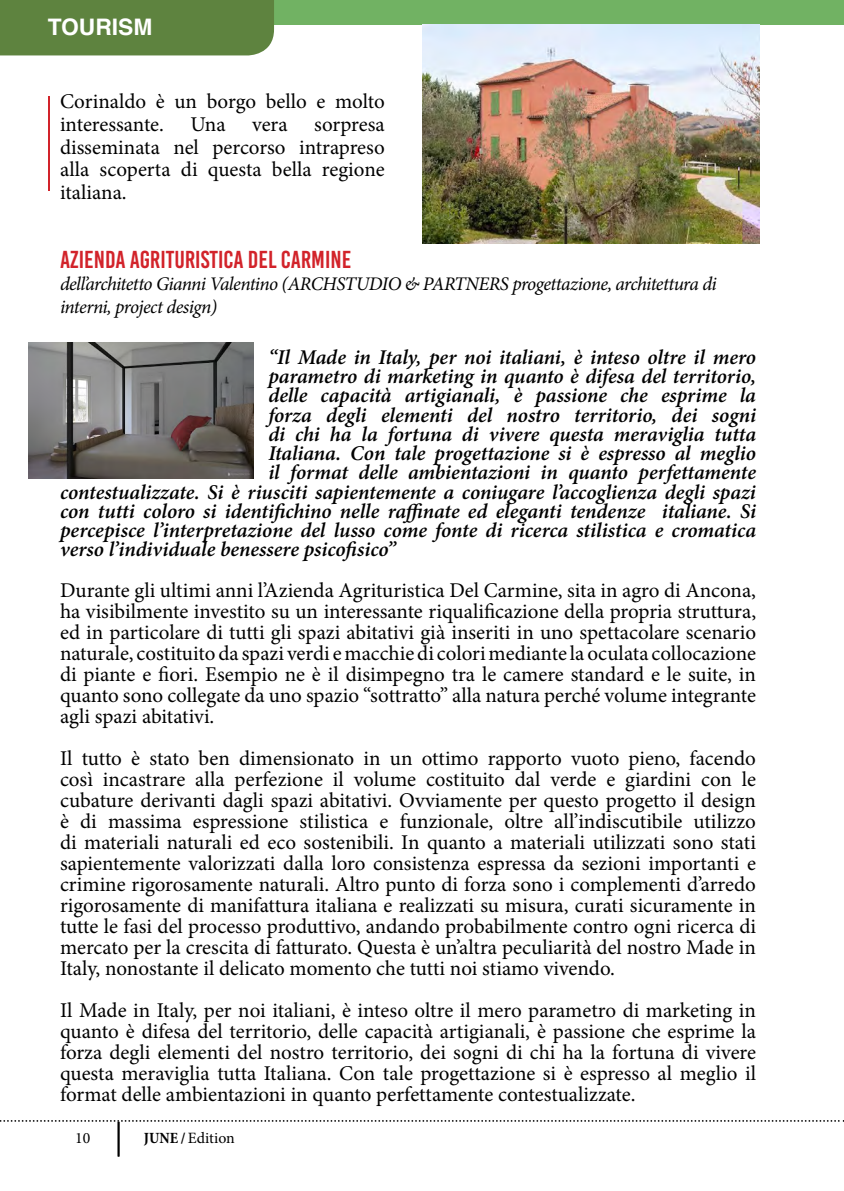
<style>
.page{position:relative;width:844px;height:1191px;background:#fff}
.page>*{position:absolute;margin:0;border:0;box-sizing:border-box;transform-origin:0 0}
.t1{font:24.5px "Bebas Kai";color:#d2232a}
.t2{font:700 22.75px "Helvetica";color:#fff}
.t3{font:21px/21px "Minion Pro";letter-spacing:-.005em;color:#000;text-align:justify}
.t4{font:italic 600 21px "Minion Pro";letter-spacing:-.005em;color:#000}
.t5{font:italic 19.25px/22.8px "Minion Pro";letter-spacing:-.035em;color:#000}
.t6{font:15.75px "Minion Pro";color:#000}
.s1{font-weight:700;font-stretch:condensed}
</style>
<div class="page">
<svg style="left:0;top:1120px;width:844px;height:1px"></svg>
<hr style="left:118px;top:1121px;width:1px;height:35px;background:#000">
<div style="left:239px;top:0;width:604px;height:25px;background:#71b263"></div>
<div style="left:0;top:0;width:274px;height:55px;background:#5e833f"></div>
<img style="left:422px;top:25px;width:337px;height:218px">
<img style="left:28px;top:342px;width:225px;height:136px">
<hr style="left:48px;top:96px;width:1px;height:94px;background:#d2232a">
<p class="t2" style="left:48px;top:8px;width:106px">TOURISM</p>
<p class="t3" style="left:60px;top:90px;width:326px;line-height:22.8px">Corinaldo è un borgo bello e molto interessante.</p>
<p class="t3" style="left:190px;top:114px;width:37px">Una</p>
<p class="t3" style="left:252px;top:114px;width:37px">vera</p>
<p class="t3" style="left:60px;top:113px;width:326px;line-height:22.8px;text-indent:254px">sorpresa disseminata nel percorso intrapreso alla scoperta di questa bella regione italiana.</p>
<p class="t1" style="left:60px;top:246px;width:293px">AZIENDA AGRITURISTICA DEL CARMINE</p>
<p class="t5" style="left:60px;top:273px;width:658px">dell’architetto Gianni Valentino (ARCHSTUDIO &amp; PARTNERS progettazione, architettura di interni, project design)</p>
<p class="t4" style="left:268px;top:342px;width:489px">“Il Made in Italy, per noi italiani, è inteso oltre il mero</p>
<p class="t4" style="left:268px;top:362px;width:489px">parametro di marketing in quanto è difesa del territorio,</p>
<p class="t4" style="left:268px;top:381px;width:489px">delle capacità artigianali, è passione che esprime la</p>
<p class="t4" style="left:268px;top:400px;width:489px">forza degli elementi del nostro territorio, dei sogni</p>
<p class="t4" style="left:268px;top:419px;width:489px">di chi ha la fortuna di vivere questa meraviglia tutta</p>
<p class="t4" style="left:268px;top:439px;width:489px">Italiana. Con tale progettazione si è espresso al meglio</p>
<p class="t4" style="left:268px;top:458px;width:489px">il format delle ambientazioni in quanto perfettamente</p>
<p class="t4" style="left:60px;top:477px;width:697px">contestualizzate. Si è riusciti sapientemente a coniugare l’accoglienza degli spazi</p>
<p class="t4" style="left:60px;top:496px;width:697px">con tutti coloro si identifichino nelle raffinate ed eleganti tendenze italiane. Si</p>
<p class="t4" style="left:60px;top:516px;width:697px">percepisce l’interpretazione del lusso come fonte di ricerca stilistica e cromatica</p>
<p class="t4" style="left:60px;top:535px;width:337px">verso l’individuale benessere psicofisico”</p>
<p class="t3" style="left:60px;top:579px;width:697px">Durante gli ultimi anni l’Azienda Agrituristica Del Carmine, sita in agro di Ancona, ha visibilmente investito su un interessante riqualificazione della propria struttura, ed in particolare di tutti gli spazi abitativi già inseriti in uno spettacolare scenario naturale, costituito da spazi verdi e macchie di colori mediante la oculata collocazione di piante e fiori. Esempio ne è il disimpegno tra le camere standard e le suite, in quanto sono collegate da uno spazio “sottratto” alla natura perché volume integrante agli spazi abitativi.</p>
<p class="t3" style="left:60px;top:747px;width:697px">Il tutto è stato ben dimensionato in un ottimo rapporto vuoto pieno, facendo così incastrare alla perfezione il volume costituito dal verde e giardini con le cubature derivanti dagli spazi abitativi. Ovviamente per questo progetto il design è di massima espressione stilistica e funzionale, oltre all’indiscutibile utilizzo di materiali naturali ed eco sostenibili. In quanto a materiali utilizzati sono stati sapientemente valorizzati dalla loro consistenza espressa da sezioni importanti e crimine rigorosamente naturali. Altro punto di forza sono i complementi d’arredo rigorosamente di manifattura italiana e realizzati su misura, curati sicuramente in tutte le fasi del processo produttivo, andando probabilmente contro ogni ricerca di mercato per la crescita di fatturato. Questa è un’altra peculiarità del nostro Made in Italy, nonostante il delicato momento che tutti noi stiamo vivendo.</p>
<p class="t3" style="left:60px;top:999px;width:697px">Il Made in Italy, per noi italiani, è inteso oltre il mero parametro di marketing in quanto è difesa del territorio, delle capacità artigianali, è passione che esprime la forza degli elementi del nostro territorio, dei sogni di chi ha la fortuna di vivere questa meraviglia tutta Italiana. Con tale progettazione si è espresso al meglio il format delle ambientazioni in quanto perfettamente contestualizzate.</p>
<p class="t6" style="left:75px;top:1127px;width:17px">10</p>
<p class="t6" style="left:144px;top:1127px;width:92px"><span class="s1">JUNE /</span>Edition</p>
</div>
